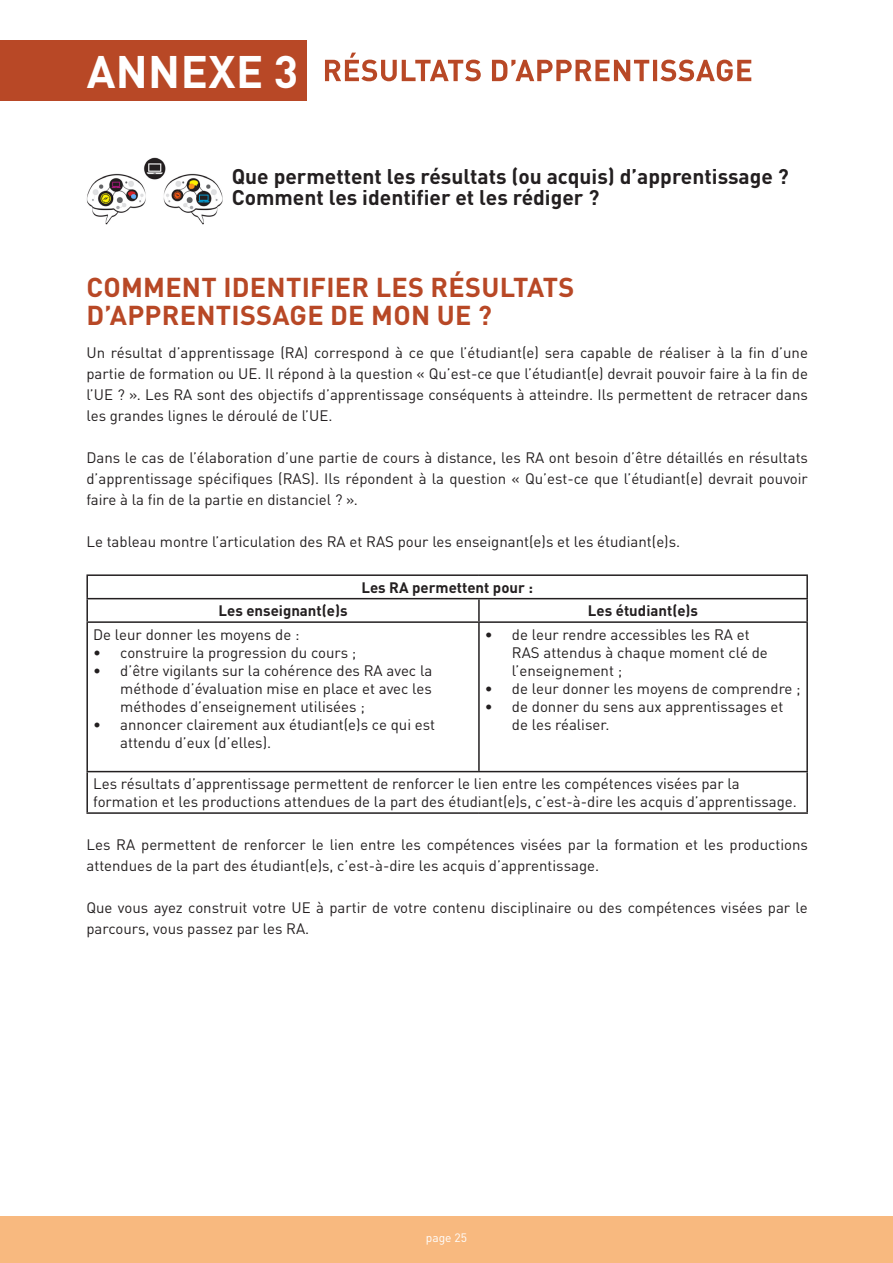
<style>
.page{position:relative;width:893px;height:1263px;background:#fff}
.page>*{position:absolute;margin:0;border:0;box-sizing:border-box;transform-origin:0 0}
.t1{font:700 45px "DIN Pro";letter-spacing:.01em;color:#fff}
.t2{font:700 27px "DIN Pro";letter-spacing:.01em;color:#b84826}
.t3{font:700 21px "DIN Pro";color:#231f20}
.t4{font:15px/21px "DIN Pro";color:#231f20}
.t5{font:700 15px "DIN Pro";color:#231f20}
.t6{font:12px "DIN Pro";color:#fff}
</style>
<div class="page">
<div style="left:0;top:1216px;width:893px;height:47px;background:#f8b97f"></div>
<div style="left:0;top:40px;width:306px;height:61px;background:#b84826"></div>
<hr style="left:86px;top:574px;width:393px;height:2px;background:#231f20">
<hr style="left:86px;top:576px;width:2px;height:22px;background:#231f20">
<hr style="left:479px;top:574px;width:329px;height:2px;background:#231f20">
<hr style="left:806px;top:576px;width:2px;height:22px;background:#231f20">
<hr style="left:86px;top:598px;width:393px;height:1px;background:#231f20">
<hr style="left:86px;top:599px;width:2px;height:22px;background:#231f20">
<hr style="left:479px;top:598px;width:329px;height:1px;background:#231f20">
<hr style="left:478px;top:599px;width:2px;height:22px;background:#231f20">
<hr style="left:806px;top:599px;width:2px;height:22px;background:#231f20">
<hr style="left:86px;top:621px;width:393px;height:2px;background:#231f20">
<hr style="left:86px;top:623px;width:2px;height:148px;background:#231f20">
<hr style="left:479px;top:621px;width:329px;height:2px;background:#231f20">
<hr style="left:478px;top:623px;width:2px;height:148px;background:#231f20">
<hr style="left:806px;top:623px;width:2px;height:148px;background:#231f20">
<hr style="left:86px;top:771px;width:393px;height:1px;background:#231f20">
<hr style="left:86px;top:772px;width:2px;height:40px;background:#231f20">
<hr style="left:479px;top:771px;width:329px;height:1px;background:#231f20">
<hr style="left:806px;top:772px;width:2px;height:40px;background:#231f20">
<hr style="left:86px;top:812px;width:393px;height:2px;background:#231f20">
<hr style="left:479px;top:812px;width:329px;height:2px;background:#231f20">
<svg style="left:325px;top:53px;width:426px;height:28px"></svg>
<img style="left:86px;top:157px;width:137px;height:68px">
<p class="t1" style="left:87px;top:35px;width:213px">ANNEXE 3</p>
<p class="t3" style="left:232px;top:159px;width:559px">Que permettent les résultats (ou acquis) d’apprentissage ?</p>
<p class="t3" style="left:232px;top:180px;width:369px">Comment les identifier et les rédiger ?</p>
<p class="t2" style="left:87px;top:265px;width:489px">COMMENT IDENTIFIER LES RÉSULTATS</p>
<p class="t2" style="left:87px;top:293px;width:407px">D’APPRENTISSAGE DE MON UE ?</p>
<p class="t4" style="left:86px;top:341px;width:723px;text-align:justify">Un résultat d’apprentissage (RA) correspond à ce que l’étudiant(e) sera capable de réaliser à la fin d’une partie de formation ou UE. Il répond à la question « Qu’est-ce que l’étudiant(e) devrait pouvoir faire à la fin de l’UE ? ». Les RA sont des objectifs d’apprentissage conséquents à atteindre. Ils permettent de retracer dans les grandes lignes le déroulé de l’UE.</p>
<p class="t4" style="left:86px;top:446px;width:723px;text-align:justify">Dans le cas de l’élaboration d’une partie de cours à distance, les RA ont besoin d’être détaillés en résultats d’apprentissage spécifiques (RAS). Ils répondent à la question « Qu’est-ce que l’étudiant(e) devrait pouvoir faire à la fin de la partie en distanciel ? ».</p>
<p class="t4" style="left:86px;top:530px;width:595px">Le tableau montre l’articulation des RA et RAS pour les enseignant(e)s et les étudiant(e)s.</p>
<p class="t5" style="left:361px;top:575px;width:173px">Les RA permettent pour :</p>
<p class="t5" style="left:218px;top:598px;width:131px">Les enseignant(e)s</p>
<p class="t5" style="left:588px;top:598px;width:112px">Les étudiant(e)s</p>
<p class="t4" style="left:93px;top:622px;width:208px">De leur donner les moyens de :</p>
<p class="t4" style="left:93px;top:640px;width:265px">• construire la progression du cours ;</p>
<p class="t4" style="left:120px;top:660px;width:314px;line-height:18px;text-align:justify;text-indent:-27px">• d’être vigilants sur la cohérence des RA avec la méthode d’évaluation mise en place et avec les méthodes d’enseignement utilisées ;</p>
<p class="t4" style="left:120px;top:714px;width:316px;line-height:18px;text-indent:-27px">• annoncer clairement aux étudiant(e)s ce qui est attendu d’eux (d’elles).</p>
<p class="t4" style="left:512px;top:624px;width:257px;line-height:18px;text-indent:-27px">• de leur rendre accessibles les RA et<br>RAS attendus à chaque moment clé de l’enseignement ;</p>
<p class="t4" style="left:485px;top:676px;width:317px">• de leur donner les moyens de comprendre ;</p>
<p class="t4" style="left:512px;top:696px;width:273px;line-height:18px;text-indent:-27px">• de donner du sens aux apprentissages et de les réaliser.</p>
<p class="t4" style="left:93px;top:773px;width:705px;line-height:18px">Les résultats d’apprentissage permettent de renforcer le lien entre les compétences visées par la formation et les productions attendues de la part des étudiant(e)s, c’est-à-dire les acquis d’apprentissage.</p>
<p class="t4" style="left:86px;top:832px;width:723px">Les RA permettent de renforcer le lien entre les compétences visées par la formation et les productions attendues de la part des étudiant(e)s, c’est-à-dire les acquis d’apprentissage.</p>
<p class="t4" style="left:86px;top:895px;width:723px">Que vous ayez construit votre UE à partir de votre contenu disciplinaire ou des compétences visées par le parcours, vous passez par les RA.</p>
<p class="t6" style="left:426px;top:1228px;width:43px">page 25</p>
</div>
